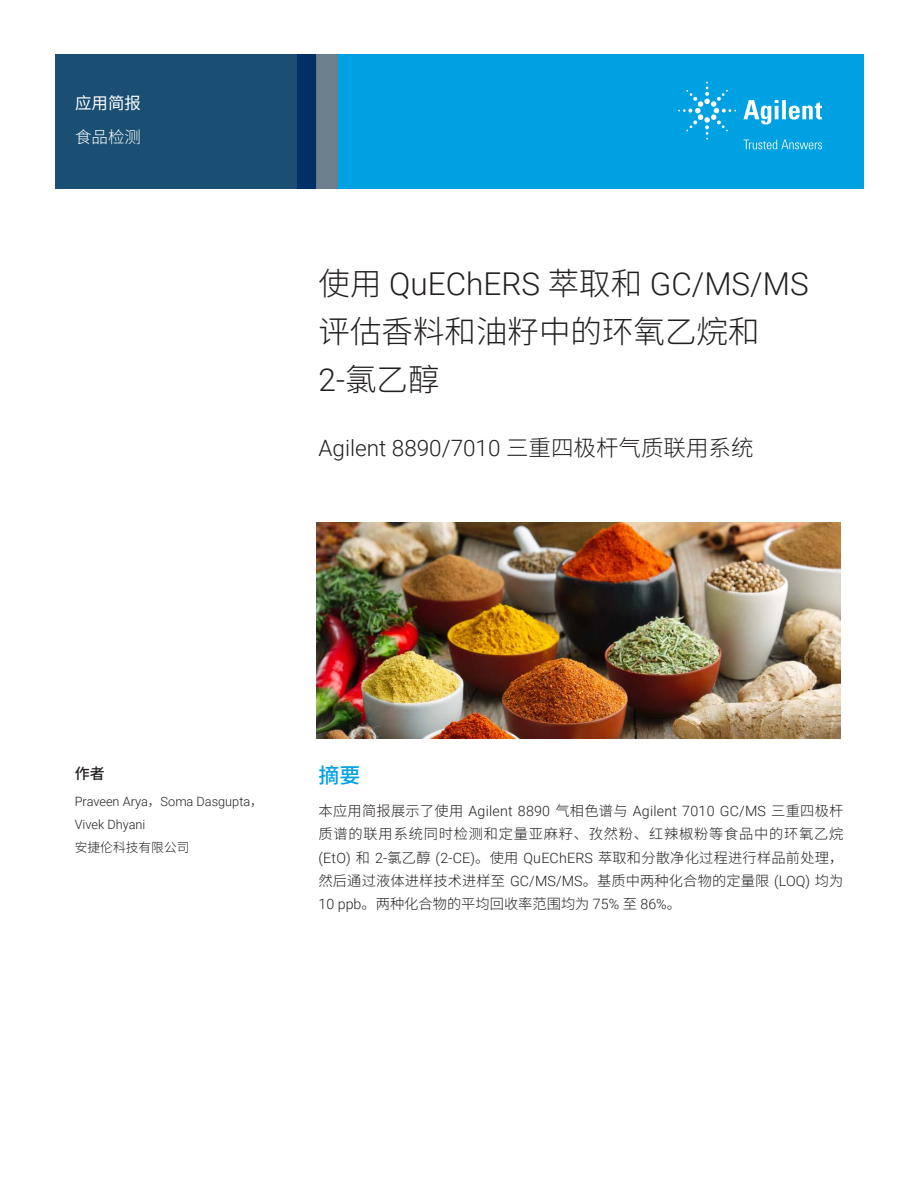
<style>
.page{position:relative;width:918px;height:1188px;background:#fff}
.page>*{position:absolute;margin:0;border:0;box-sizing:border-box;transform-origin:0 0}
.t1{font:300 31.5px "Roboto";color:#231f20}
.t2{font:300 31.5px/48px "Noto Sans CJ Ksc";color:#231f20}
.t3{font:300 22.5px "Roboto";color:#231f20}
.t4{font:500 21px "Noto Sans CJ Ksc";color:#00a1e3}
.t5{font:16.5px "Noto Sans CJ Ksc";color:#fff}
.t6{font:300 16.5px "Noto Sans CJ Ksc";color:#fff}
.t7{font:500 15px "Noto Sans CJ Ksc";color:#231f20}
.t8{font:300 14.25px/23.2px "Noto Sans CJ Ksc";letter-spacing:.01em;color:#231f20;text-align:justify}
.t9{font:300 14.25px "Roboto";letter-spacing:.015em;color:#231f20}
.t10{font:300 12.75px/23.2px "Roboto";color:#231f20}
.t11{font:300 12.75px "Noto Sans CJ Ksc";color:#231f20}
.s1{font-family:"Noto Sans CJ Ksc"}
.s2{font-family:"Roboto"}
</style>
<div class="page">
<div style="left:297px;top:54px;width:567px;height:135px;background:#00a1e3"></div>
<svg style="left:55px;top:54px;width:261px;height:135px;background:#184b71"></svg>
<div style="left:316px;top:54px;width:22px;height:135px;background:#6b808c"></div>
<img style="left:316px;top:523px;width:524px;height:216px">
<svg style="left:743px;top:100px;width:79px;height:25px"></svg>
<svg style="left:678px;top:82px;width:58px;height:58px"></svg>
<svg style="left:744px;top:140px;width:78px;height:9px"></svg>
<p class="t5" style="left:75px;top:93px;width:67px">应用简报</p>
<p class="t6" style="left:75px;top:127px;width:67px">食品检测</p>
<h1 class="t1" style="left:319px;top:261px;width:492px"><span class="s1">使用</span> QuEChERS <span class="s1">萃取和</span> GC/MS/MS</h1>
<h1 class="t2" style="left:319px;top:308px;width:442px">评估香料和油籽中的环氧乙烷和<br><span class="s2">2-</span>氯乙醇</h1>
<h2 class="t3" style="left:319px;top:433px;width:436px">Agilent 8890/7010 <span class="s1">三重四极杆气质联用系统</span></h2>
<p class="t7" style="left:75px;top:765px;width:31px">作者</p>
<p class="t10" style="left:75px;top:789px;width:190px">Praveen Arya<span class="s1">，</span>Soma Dasgupta<span class="s1">，<br></span>Vivek Dhyani</p>
<p class="t11" style="left:75px;top:841px;width:116px">安捷伦科技有限公司</p>
<h3 class="t4" style="left:319px;top:764px;width:43px">摘要</h3>
<p class="t9" style="left:319px;top:801px;width:526px"><span class="s1">本应用简报展示了使用</span> Agilent 8890 <span class="s1">气相色谱与</span> Agilent 7010 GC/MS <span class="s1">三重四极杆</span></p>
<p class="t8" style="left:319px;top:823px;width:526px">质谱的联用系统同时检测和定量亚麻籽、孜然粉、红辣椒粉等食品中的环氧乙烷<span class="s2">(EtO)</span> 和 <span class="s2">2-</span>氯乙醇 <span class="s2">(2-CE)</span>。使用 <span class="s2">QuEChERS</span> 萃取和分散净化过程进行样品前处理，然后通过液体进样技术进样至 <span class="s2">GC/MS/MS</span>。基质中两种化合物的定量限 <span class="s2">(LOQ)</span> 均为<span class="s2">10 ppb</span>。两种化合物的平均回收率范围均为 <span class="s2">75%</span> 至 <span class="s2">86%</span>。</p>
</div>
